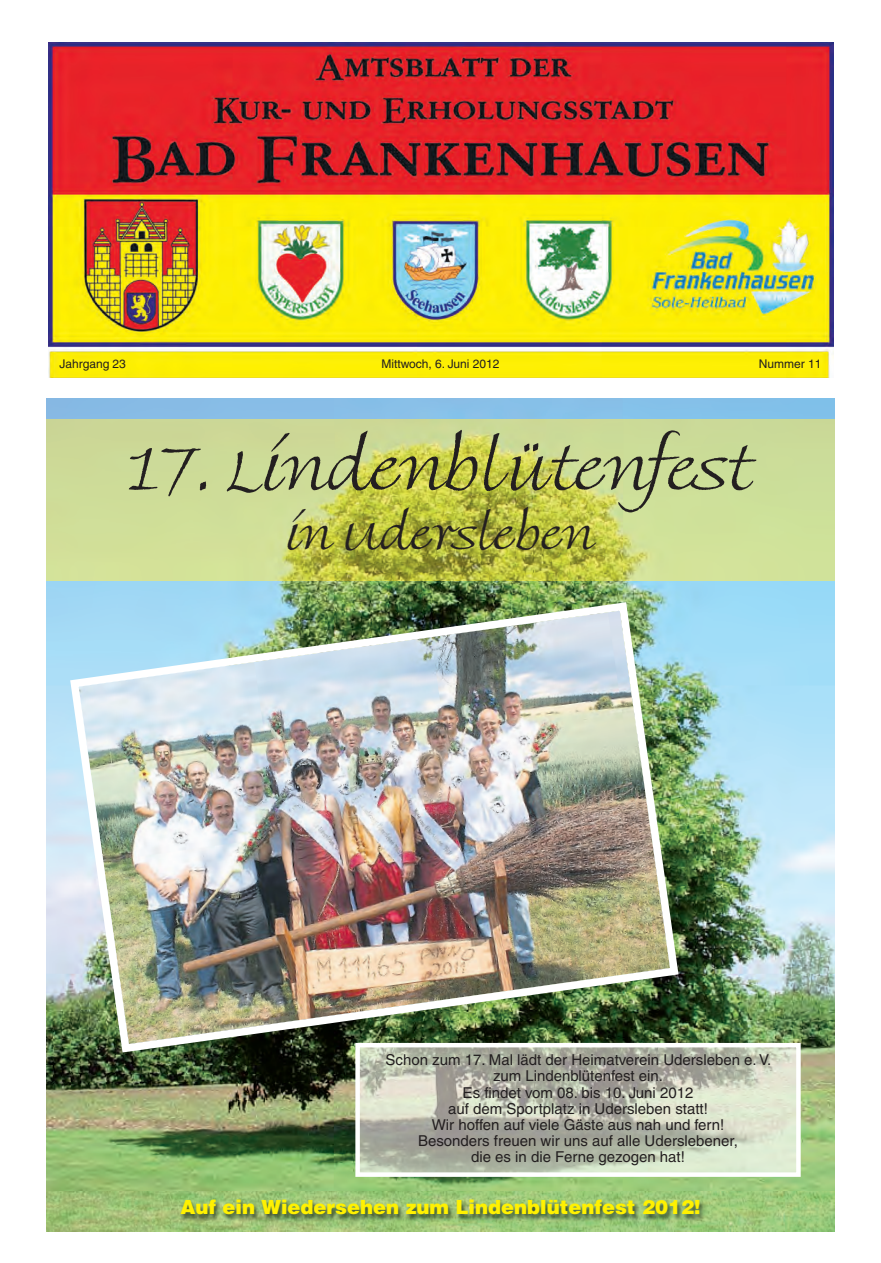
<style>
.page{position:relative;width:881px;height:1263px;background:#fff}
.page>*{position:absolute;margin:0;border:0;box-sizing:border-box;transform-origin:0 0}
.t1{font:57px "Fine Hand Plain";letter-spacing:-.04em;color:#231f20}
.t2{font:40.5px "Fine Hand Plain";letter-spacing:-.045em;color:#231f20}
.t3{font:900 19.5px "Helvetica LT";color:#fff101}
.t4{font:15px/16.2px "Helvetica LT";color:#231f20;text-align:center}
.t5{font:12px "Helvetica LT";color:#231f20}
</style>
<div class="page">
<img style="left:48px;top:43px;width:784px;height:335px">
<img style="left:47px;top:399px;width:786px;height:792px">
<img style="left:47px;top:420px;width:786px;height:160px">
<img style="left:46px;top:1191px;width:789px;height:41px">
<img style="left:47px;top:1191px;width:786px;height:40px">
<img style="left:66px;top:598px;width:616px;height:459px">
<img style="left:360px;top:1048px;width:435px;height:124px">
<div style="left:355px;top:1043px;width:445px;height:134px;border:4px solid #fff"></div>
<p class="t5" style="left:60px;top:359px;width:68px">Jahrgang 23</p>
<p class="t5" style="left:381px;top:359px;width:120px">Mittwoch, 6. Juni 2012</p>
<p class="t5" style="left:758px;top:359px;width:64px">Nummer 11</p>
<h1 class="t1" style="left:128px;top:436px;width:626px">17. Lindenblütenfest</h1>
<h2 class="t2" style="left:285px;top:511px;width:311px">in Udersleben</h2>
<p class="t4" style="left:385px;top:1053px;width:387px">Schon zum 17. Mal lädt der Heimatverein Udersleben e. V. zum Lindenblütenfest ein.<br>Es findet vom 08. bis 10. Juni 2012<br>auf dem Sportplatz in Udersleben statt!<br>Wir hoffen auf viele Gäste aus nah und fern!<br>Besonders freuen wir uns auf alle Uderslebener,<br>die es in die Ferne gezogen hat!</p>
<h3 class="t3" style="left:180px;top:1199px;width:521px">Auf ein Wiedersehen zum Lindenblütenfest 2012!</h3>
</div>
